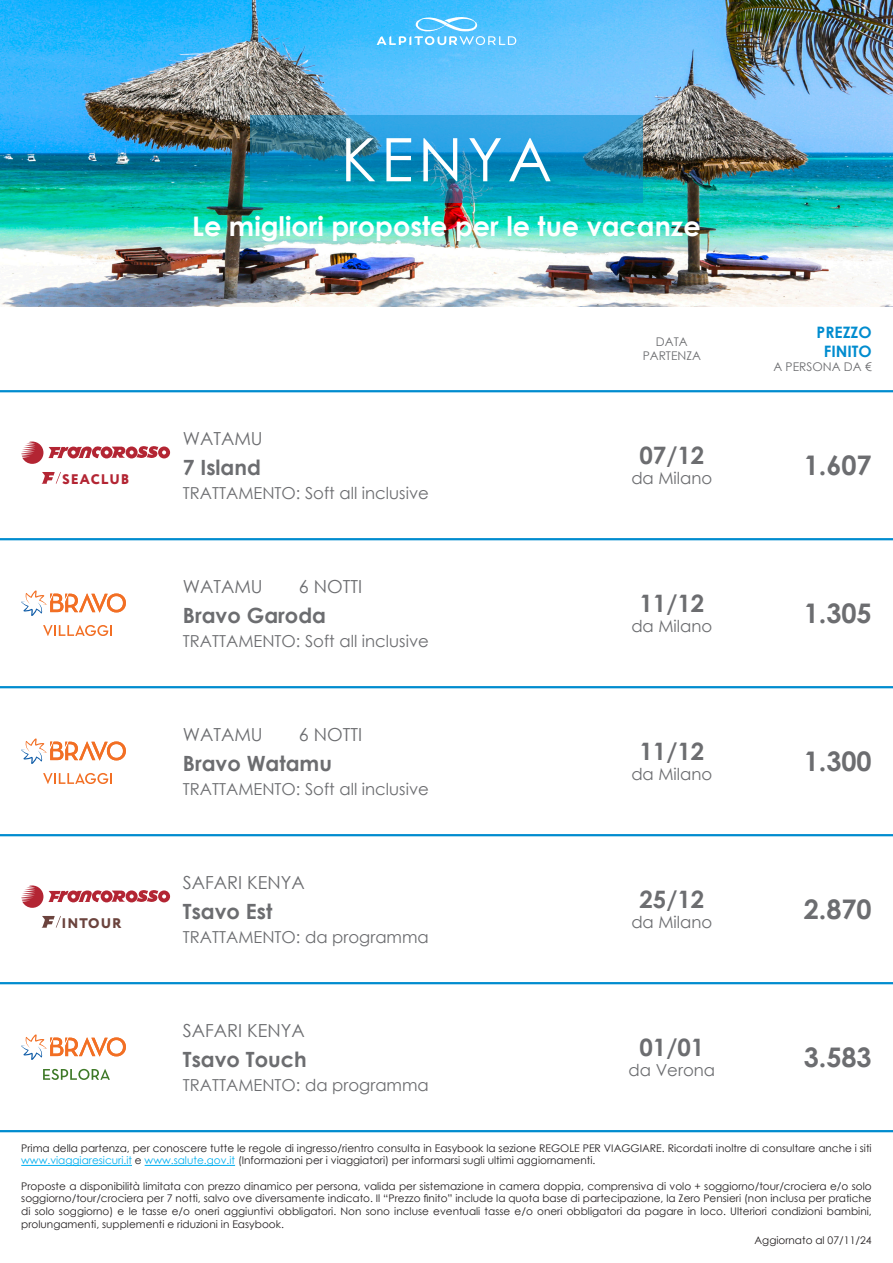
<style>
.page{position:relative;width:893px;height:1263px;background:#fff}
.page>*{position:absolute;margin:0;border:0;box-sizing:border-box;transform-origin:0 0}
.Titolo{font:60px "Century Gothic";letter-spacing:.08em;color:#fff}
.Sottotitolo{font:700 27px "Century Gothic";color:#fff}
.Prezzo2{font:700 27px "Century Gothic";color:#6c6d70}
.Partenza{font:700 24px "Century Gothic";color:#6c6d70}
.Nome{font:700 21px "Century Gothic";color:#6c6d70}
.Nome_localita{font:18px "Century Gothic";color:#6c6d70}
.Nome_durata{font:16.5px "Century Gothic";color:#6c6d70}
.Partenza_testo{font:16.5px "Century Gothic";color:#6c6d70}
.Prezzo_testatina1{font:700 15.75px "Century Gothic";color:#008ccf}
.t1{font:800 13.95px "Circe";letter-spacing:.07em;color:#b32533}
.t2{font:800 13.95px "Circe";letter-spacing:.07em;color:#6b433d}
.Partenza_testatina{font:12px "Century Gothic";color:#6c6d70}
.Prezzo_testatina2{font:12px "Century Gothic";color:#6c6d70}
.t3{font:10.5px/12.6px "Century Gothic";color:#231f20}
.s1{color:#00aeef}
</style>
<div class="page">
<img style="left:0;top:0;width:893px;height:306px">
<svg style="left:250px;top:115px;width:393px;height:88px"></svg>
<hr style="left:0;top:1130px;width:893px;height:2px;background:#008ccf">
<hr style="left:0;top:390px;width:893px;height:2px;background:#008ccf">
<svg style="left:21px;top:441px;width:149px;height:23px"></svg>
<svg style="left:42px;top:472px;width:19px;height:12px"></svg>
<hr style="left:0;top:538px;width:893px;height:2px;background:#008ccf">
<svg style="left:21px;top:590px;width:105px;height:26px"></svg>
<svg style="left:43px;top:625px;width:69px;height:11px"></svg>
<hr style="left:0;top:686px;width:893px;height:2px;background:#008ccf">
<svg style="left:21px;top:738px;width:105px;height:26px"></svg>
<svg style="left:43px;top:773px;width:69px;height:11px"></svg>
<hr style="left:0;top:834px;width:893px;height:2px;background:#008ccf">
<svg style="left:21px;top:885px;width:149px;height:23px"></svg>
<svg style="left:42px;top:916px;width:19px;height:12px"></svg>
<hr style="left:0;top:982px;width:893px;height:2px;background:#008ccf">
<svg style="left:21px;top:1034px;width:105px;height:26px"></svg>
<svg style="left:43px;top:1069px;width:67px;height:11px"></svg>
<hr style="left:21px;top:1165px;width:111px;height:1px;background:#00aeef">
<hr style="left:145px;top:1165px;width:90px;height:1px;background:#00aeef">
<svg style="left:377px;top:17px;width:139px;height:28px"></svg>
<p class="t1" style="left:62px;top:469px;width:69px">SEACLUB</p>
<p class="t2" style="left:61px;top:913px;width:62px">INTOUR</p>
<p class="Titolo" style="left:341px;top:118px;width:213px">KENYA</p>
<p class="Sottotitolo" style="left:192px;top:205px;width:510px">Le migliori proposte per le tue vacanze</p>
<p class="Nome_localita" style="left:183px;top:426px;width:81px">WATAMU</p>
<p class="Nome" style="left:183px;top:451px;width:80px">7 Island</p>
<p class="Nome_durata" style="left:183px;top:481px;width:247px">TRATTAMENTO: Soft all inclusive</p>
<p class="Nome_localita" style="left:183px;top:574px;width:81px">WATAMU</p>
<p class="Nome_localita" style="left:299px;top:574px;width:65px">6 NOTTI</p>
<p class="Nome" style="left:183px;top:599px;width:145px">Bravo Garoda</p>
<p class="Nome_durata" style="left:183px;top:629px;width:247px">TRATTAMENTO: Soft all inclusive</p>
<p class="Nome_localita" style="left:183px;top:722px;width:81px">WATAMU</p>
<p class="Nome_localita" style="left:299px;top:722px;width:65px">6 NOTTI</p>
<p class="Nome" style="left:183px;top:747px;width:151px">Bravo Watamu</p>
<p class="Nome_durata" style="left:183px;top:777px;width:247px">TRATTAMENTO: Soft all inclusive</p>
<p class="Nome_localita" style="left:183px;top:870px;width:123px">SAFARI KENYA</p>
<p class="Nome" style="left:183px;top:895px;width:91px">Tsavo Est</p>
<p class="Nome_durata" style="left:183px;top:925px;width:247px">TRATTAMENTO: da programma</p>
<p class="Nome_localita" style="left:183px;top:1018px;width:123px">SAFARI KENYA</p>
<p class="Nome" style="left:183px;top:1043px;width:125px">Tsavo Touch</p>
<p class="Nome_durata" style="left:183px;top:1073px;width:247px">TRATTAMENTO: da programma</p>
<p class="Partenza_testatina" style="left:656px;top:333px;width:33px">DATA</p>
<p class="Partenza_testatina" style="left:643px;top:348px;width:60px">PARTENZA</p>
<p class="Partenza" style="left:639px;top:437px;width:66px">07/12</p>
<p class="Partenza_testo" style="left:631px;top:467px;width:83px">da Milano</p>
<p class="Partenza" style="left:639px;top:585px;width:66px">11/12</p>
<p class="Partenza_testo" style="left:631px;top:615px;width:83px">da Milano</p>
<p class="Partenza" style="left:639px;top:733px;width:66px">11/12</p>
<p class="Partenza_testo" style="left:631px;top:763px;width:83px">da Milano</p>
<p class="Partenza" style="left:639px;top:881px;width:66px">25/12</p>
<p class="Partenza_testo" style="left:631px;top:910px;width:83px">da Milano</p>
<p class="Partenza" style="left:639px;top:1029px;width:66px">01/01</p>
<p class="Partenza_testo" style="left:629px;top:1058px;width:88px">da Verona</p>
<p class="Prezzo_testatina1" style="left:817px;top:320px;width:57px">PREZZO</p>
<p class="Prezzo_testatina1" style="left:824px;top:339px;width:49px">FINITO</p>
<p class="Prezzo_testatina2" style="left:773px;top:358px;width:100px">A PERSONA DA €</p>
<p class="Prezzo2" style="left:804px;top:445px;width:70px">1.607</p>
<p class="Prezzo2" style="left:804px;top:593px;width:70px">1.305</p>
<p class="Prezzo2" style="left:804px;top:741px;width:70px">1.300</p>
<p class="Prezzo2" style="left:804px;top:889px;width:70px">2.870</p>
<p class="Prezzo2" style="left:804px;top:1037px;width:70px">3.583</p>
<p class="t3" style="left:21px;top:1141px;width:852px">Prima della partenza, per conoscere tutte le regole di ingresso/rientro consulta in Easybook la sezione REGOLE PER VIAGGIARE. Ricordati inoltre di consultare anche i siti <span class="s1">www.viaggiaresicuri.it</span> e <span class="s1">www.salute.gov.it</span> (Informazioni per i viaggiatori) per informarsi sugli ultimi aggiornamenti.</p>
<p class="t3" style="left:21px;top:1179px;width:852px;text-align:justify">Proposte a disponibilità limitata con prezzo dinamico per persona, valida per sistemazione in camera doppia, comprensiva di volo + soggiorno/tour/crociera e/o solo soggiorno/tour/crociera per 7 notti, salvo ove diversamente indicato. Il “Prezzo finito” include la quota base di partecipazione, la Zero Pensieri (non inclusa per pratiche di solo soggiorno) e le tasse e/o oneri aggiuntivi obbligatori. Non sono incluse eventuali tasse e/o oneri obbligatori da pagare in loco. Ulteriori condizioni bambini, prolungamenti, supplementi e riduzioni in Easybook.</p>
<p class="t3" style="left:754px;top:1233px;width:119px">Aggiornato al 07/11/24</p>
</div>
